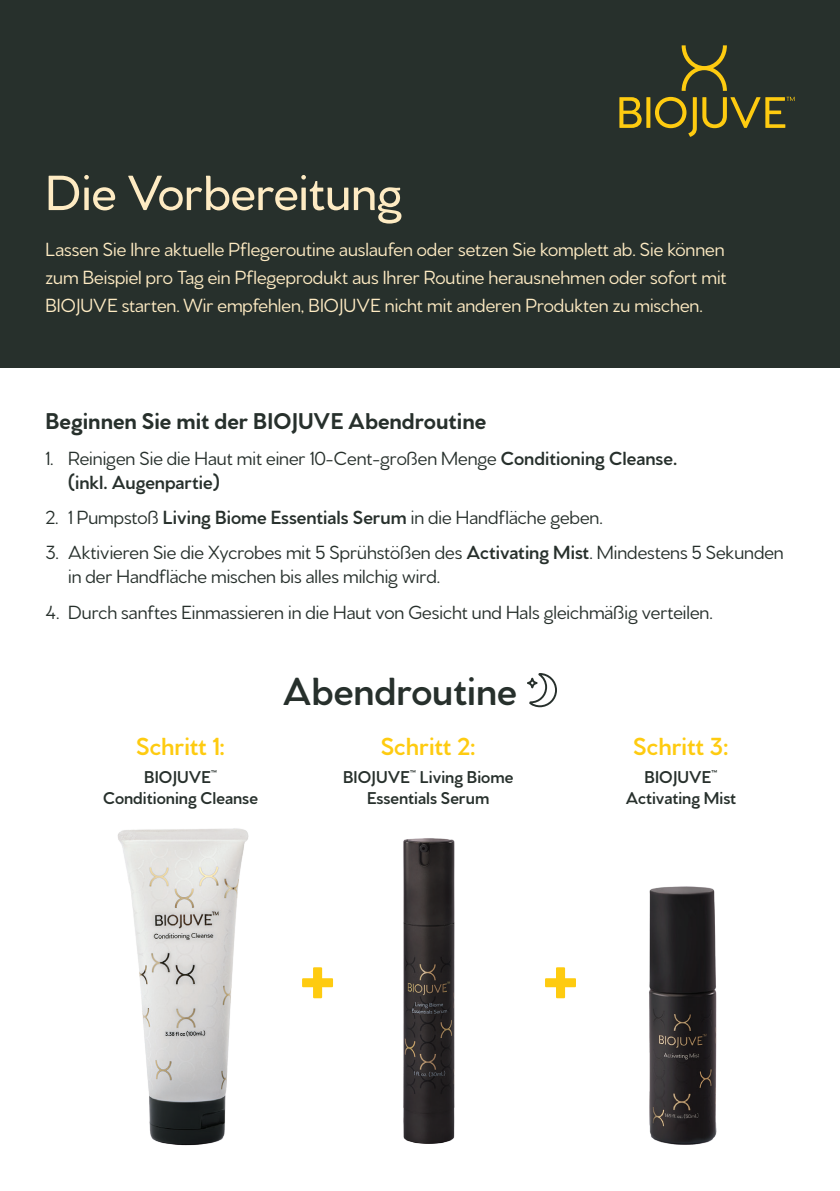
<style>
.page{position:relative;width:840px;height:1191px;background:#fff}
.page>*{position:absolute;margin:0;border:0;box-sizing:border-box;transform-origin:0 0}
.t1{font:800 72.6px "Venti CF";color:#fecb10}
.t2{font:500 52px "Venti CF";letter-spacing:-.005em;color:#feebc3}
.Header_HCP{font:600 41.2px "Venti CF";color:#27302c}
.t3{font:600 26px "Venti CF";color:#fecb10}
.Body_Bullets_17pt{font:700 24px "Venti CF";color:#27302c}
.t4{font:20px/24px "Venti CF";color:#27302c}
.t5{font:20px/28px "Venti CF";color:#feebc3;text-align:justify}
.t6{font:600 18px/21.6px "Venti CF";color:#27302c;text-align:center}
.s1{font-weight:600}
</style>
<div class="page">
<div style="left:0;top:0;width:839px;height:368px;background:#27302c"></div>
<svg style="left:681px;top:45px;width:45px;height:46px"></svg>
<svg style="left:619px;top:97px;width:22px;height:31px"></svg>
<svg style="left:646px;top:97px;width:4px;height:31px"></svg>
<svg style="left:655px;top:97px;width:41px;height:40px"></svg>
<svg style="left:702px;top:97px;width:92px;height:31px"></svg>
<svg style="left:529px;top:673px;width:28px;height:35px"></svg>
<div style="left:526px;top:677px;width:11px;height:11px;border:2px solid #27302c;border-radius:50%"></div>
<img style="left:118px;top:828px;width:131px;height:318px">
<img style="left:649px;top:886px;width:68px;height:259px">
<img style="left:403px;top:838px;width:52px;height:306px">
<p class="t2" style="left:45px;top:161px;width:358px">Die Vorbereitung</p>
<p class="t5" style="left:45px;top:236px;width:682px">Lassen Sie Ihre aktuelle Pflegeroutine auslaufen oder setzen Sie komplett ab. Sie können zum Beispiel pro Tag ein Pflegeprodukt aus Ihrer Routine herausnehmen oder sofort mit BIOJUVE starten. Wir empfehlen, BIOJUVE nicht mit anderen Produkten zu mischen.</p>
<p class="Body_Bullets_17pt" style="left:45px;top:406px;width:442px">Beginnen Sie mit der BIOJUVE Abendroutine</p>
<p class="t4" style="left:68px;top:446px;width:610px;text-indent:-23px">1. Reinigen Sie die Haut mit einer 10-Cent-großen Menge <span class="s1">Conditioning Cleanse. (inkl. Augenpartie)</span></p>
<p class="t4" style="left:45px;top:506px;width:558px">2. 1 Pumpstoß <span class="s1">Living Biome Essentials Serum</span> in die Handfläche geben.</p>
<p class="t4" style="left:68px;top:541px;width:716px;text-indent:-23px">3. Aktivieren Sie die Xycrobes mit 5 Sprühstößen des <span class="s1">Activating Mist</span>. Mindestens 5 Sekunden in der Handfläche mischen bis alles milchig wird.</p>
<p class="t4" style="left:45px;top:600px;width:668px">4. Durch sanftes Einmassieren in die Haut von Gesicht und Hals gleichmäßig verteilen.</p>
<p class="t3" style="left:136px;top:730px;width:90px">Schritt 1:</p>
<p class="t6" style="left:103px;top:766px;width:156px">BIOJUVE<sup>™<br></sup>Conditioning Cleanse</p>
<p class="Header_HCP" style="left:283px;top:666px;width:235px">Abendroutine</p>
<p class="t3" style="left:380px;top:730px;width:96px">Schritt 2:</p>
<p class="t6" style="left:343px;top:766px;width:172px">BIOJUVE<sup>™</sup> Living Biome<br>Essentials Serum</p>
<p class="t3" style="left:633px;top:730px;width:97px">Schritt 3:</p>
<p class="t6" style="left:625px;top:766px;width:112px">BIOJUVE<sup>™<br></sup>Activating Mist</p>
<p class="t1" style="left:298px;top:936px;width:39px">+</p>
<p class="t1" style="left:541px;top:936px;width:39px">+</p>
</div>
